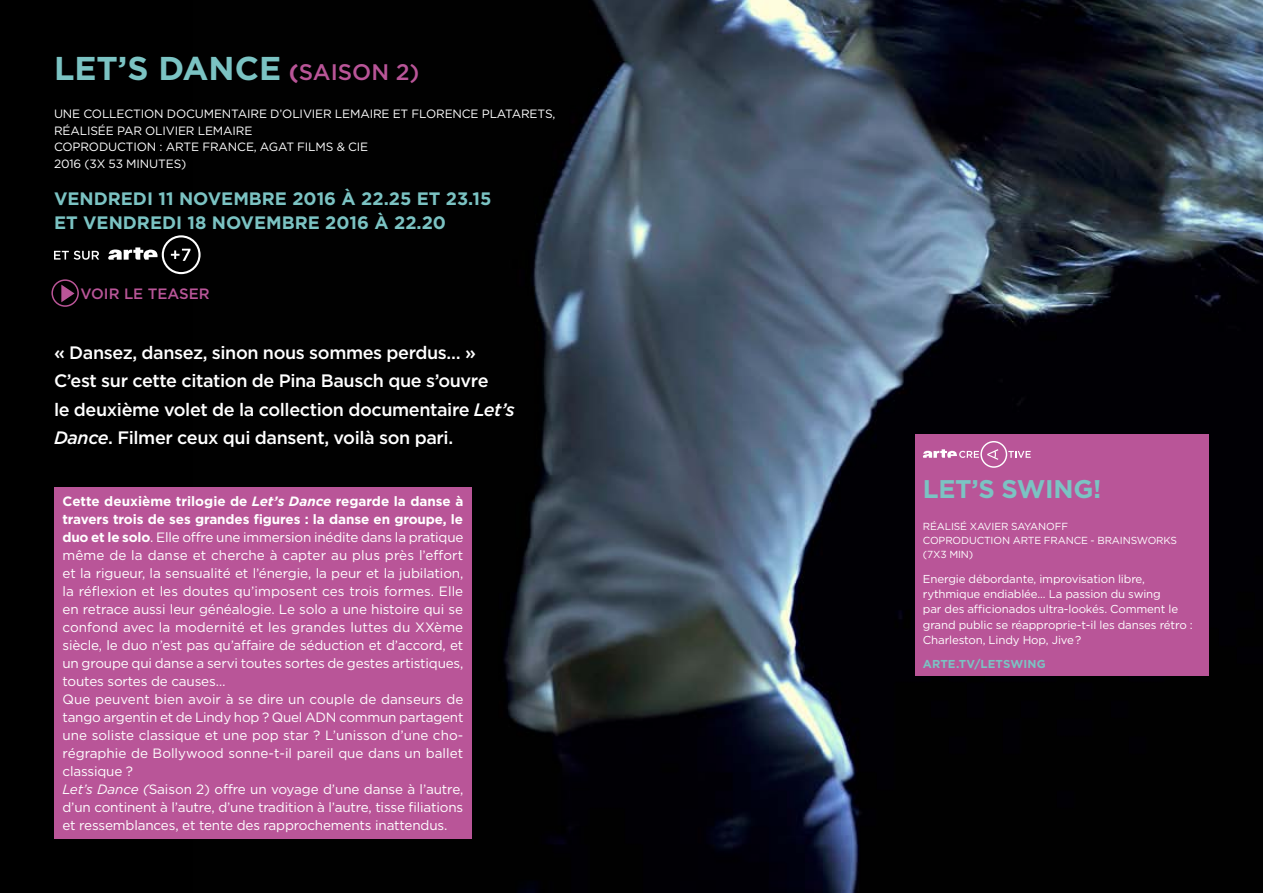
<style>
.page{position:relative;width:1263px;height:893px;background:#fff}
.page>*{position:absolute;margin:0;border:0;box-sizing:border-box;transform-origin:0 0}
.t1{font:700 33px "Gotham";color:#7bc3c3}
.t2{font:700 25.5px "Gotham";letter-spacing:-.01em;color:#7bc3c3}
.t3{font:500 18px/28.5px "Gotham";letter-spacing:-.02em;color:#fff}
.t4{font:700 18px/24px "Gotham";color:#7bc3c3}
.t5{font:500 15px "Gotham";color:#b95598}
.t6{font:13.5px/18px "Gotham";letter-spacing:-.01em;color:#fff}
.t7{font:12px/16.5px "Gotham";letter-spacing:-.01em;color:#fff}
.t8{font:11.55px/15.3px "Gotham";letter-spacing:-.01em;color:#fff}
.t9{font:700 11.55px "Gotham";letter-spacing:.01em;color:#7bc3c3}
.t10{font:10.2px/14.1px "Gotham";letter-spacing:-.01em;color:#fff}
.s1{font-size:22.5px;color:#b95598}
.s2{font-weight:500;font-size:22.5px;color:#b95598}
.s3{font-style:italic}
.s4{font-weight:700}
.s5{font-weight:700;font-style:italic}
</style>
<div class="page">
<div style="left:0;top:0;width:193px;height:893px;background:#000"></div>
<img style="left:193px;top:0;width:1070px;height:893px">
<div style="left:54px;top:487px;width:418px;height:352px;background:#b95598"></div>
<svg style="left:54px;top:251px;width:45px;height:9px"></svg>
<svg style="left:108px;top:235px;width:93px;height:39px;background:#2d2d2d"></svg>
<div style="left:916px;top:434px;width:293px;height:241px;background:#b95598"></div>
<svg style="left:923px;top:441px;width:108px;height:27px"></svg>
<svg style="left:61px;top:285px;width:14px;height:17px"></svg>
<div style="left:51px;top:279px;width:28px;height:28px;border:2px solid #ba5597;border-radius:50%"></div>
<h1 class="t1" style="left:54px;top:47px;width:367px">LET’S DANCE <span class="s1">(</span><span class="s2">SAISON 2)</span></h1>
<p class="t7" style="left:54px;top:105px;width:503px">UNE COLLECTION DOCUMENTAIRE D’OLIVIER LEMAIRE ET FLORENCE PLATARETS, RÉALISÉE PAR OLIVIER LEMAIRE<br>COPRODUCTION : ARTE FRANCE, AGAT FILMS &amp; CIE<br>2016 (3X 53 MINUTES)</p>
<h3 class="t4" style="left:54px;top:186px;width:439px">VENDREDI 11 NOVEMBRE 2016 À 22.25 ET 23.15<br>ET VENDREDI 18 NOVEMBRE 2016 À 22.20</h3>
<p class="t5" style="left:81px;top:284px;width:131px">VOIR LE TEASER</p>
<h3 class="t3" style="left:54px;top:338px;width:462px">« Dansez, dansez, sinon nous sommes perdus… » C’est sur cette citation de Pina Bausch que s’ouvre<br>le deuxième volet de la collection documentaire <span class="s3">Let’s Dance</span>. Filmer ceux qui dansent, voilà son pari.</h3>
<p class="t6" style="left:62px;top:492px;width:402px"><span class="s4">Cette deuxième trilogie de</span> <span class="s5">Let’s Dance</span> <span class="s4">regarde la danse à travers trois de ses grandes figures : la danse en groupe, le duo et le solo</span>. Elle offre une immersion inédite dans la pratique même de la danse et cherche à capter au plus près l’effort et la rigueur, la sensualité et l’énergie, la peur et la jubilation, la réflexion et les doutes qu’imposent ces trois formes. Elle en retrace aussi leur généalogie. Le solo a une histoire qui se confond avec la modernité et les grandes luttes du XXème siècle, le duo n’est pas qu’affaire de séduction et d’accord, et un groupe qui danse a servi toutes sortes de gestes artistiques, toutes sortes de causes…<br>Que peuvent bien avoir à se dire un couple de danseurs de tango argentin et de Lindy hop ? Quel ADN commun partagent une soliste classique et une pop star ? L’unisson d’une cho&shy;régraphie de Bollywood sonne-t-il pareil que dans un ballet classique ?<br><span class="s3">Let’s Dance (</span>Saison 2) offre un voyage d’une danse à l’autre, d’un continent à l’autre, d’une tradition à l’autre, tisse filiations et ressemblances, et tente des rapprochements inattendus.</p>
<h2 class="t2" style="left:923px;top:472px;width:180px">LET’S SWING!</h2>
<p class="t10" style="left:923px;top:519px;width:256px">RÉALISÉ XAVIER SAYANOFF<br>COPRODUCTION ARTE FRANCE - BRAINSWORKS (7X3 MIN)</p>
<p class="t8" style="left:923px;top:571px;width:271px">Energie débordante, improvisation libre, rythmique endiablée... La passion du swing<br>par des afficionados ultra-lookés. Comment le grand public se réapproprie-t-il les danses rétro :<br>Charleston, Lindy Hop, Jive ?</p>
<p class="t9" style="left:923px;top:656px;width:124px">ARTE.TV/LETSWING</p>
</div>
